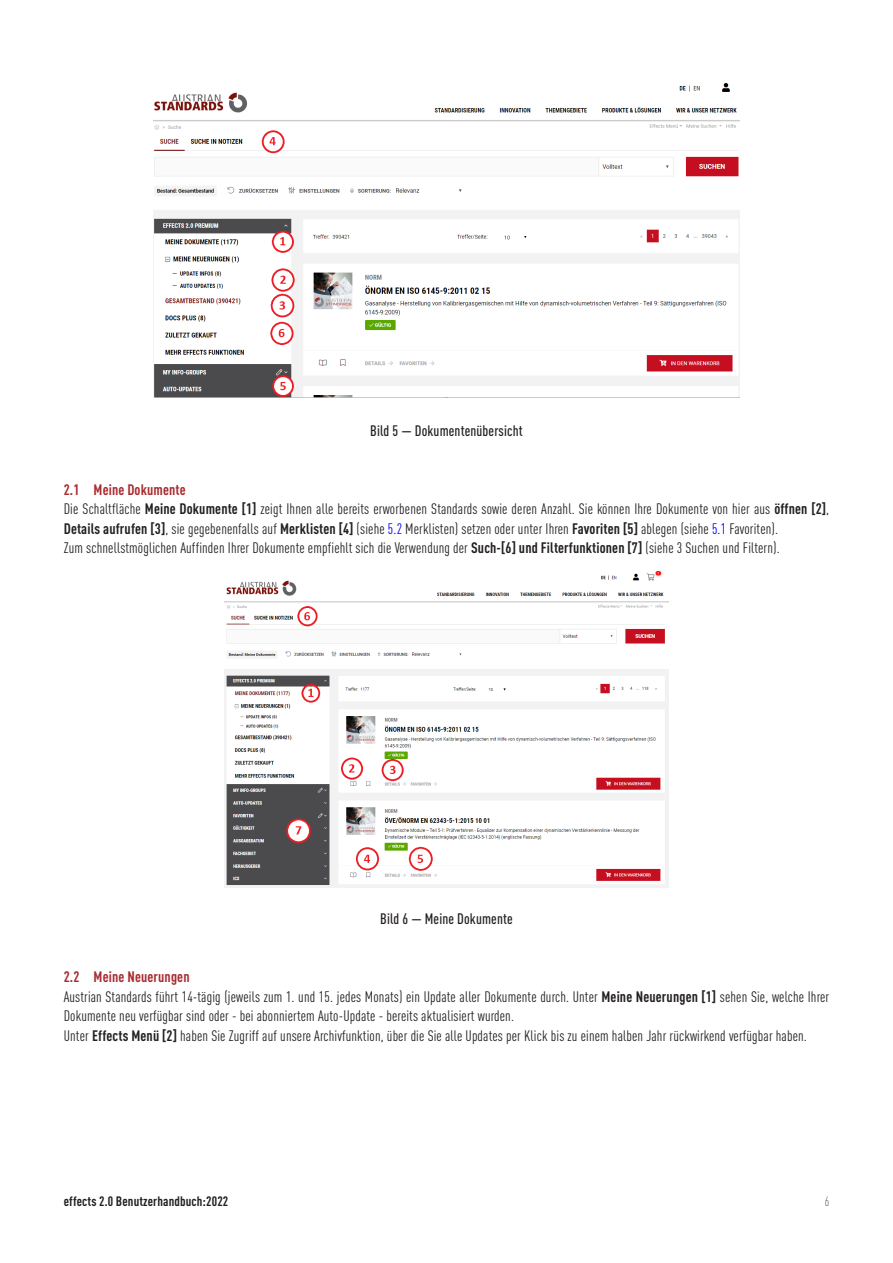
<style>
.page{position:relative;width:893px;height:1263px;background:#fff}
.page>*{position:absolute;margin:0;border:0;box-sizing:border-box;transform-origin:0 0}
.Body_Text{font:condensed 15px/19.5px "DINOT";letter-spacing:.01em;color:#231f20}
.Figure_title{font:500 condensed 15px "DINOT";letter-spacing:.01em;color:#231f20}
.Heading_2{font:700 condensed 15px "DINOT";letter-spacing:.01em;color:#a72b30}
.Page_Footer{font:700 condensed 13.5px "DINOT";letter-spacing:.01em;color:#231f20}
.Page_Footer-2{font:300 condensed 13.5px "DINOT";color:#231f20}
.s1{font-weight:700}
.s2{color:#00f}
</style>
<div class="page">
<img style="left:153px;top:83px;width:587px;height:315px">
<img style="left:224px;top:570px;width:445px;height:317px">
<p class="Figure_title" style="left:370px;top:420px;width:154px">Bild 5 — Dokumentenübersicht</p>
<h2 class="Heading_2" style="left:64px;top:478px;width:123px">2.1 Meine Dokumente</h2>
<p class="Body_Text" style="left:64px;top:498px;width:767px">Die Schaltfläche <span class="s1">Meine Dokumente [1]</span> zeigt Ihnen alle bereits erworbenen Standards sowie deren Anzahl. Sie können Ihre Dokumente von hier aus <span class="s1">öffnen [2]</span>,<br><span class="s1">Details aufrufen [3]</span>, sie gegebenenfalls auf <span class="s1">Merklisten [4]</span> (siehe <span class="s2">5.2</span> Merklisten) setzen oder unter Ihren <span class="s1">Favoriten [5]</span> ablegen (siehe <span class="s2">5.1</span> Favoriten).</p>
<p class="Body_Text" style="left:64px;top:537px;width:717px">Zum schnellstmöglichen Auffinden Ihrer Dokumente empfiehlt sich die Verwendung der <span class="s1">Such-[6] und Filterfunktionen [7]</span> (siehe 3 Suchen und Filtern).</p>
<p class="Figure_title" style="left:380px;top:908px;width:134px">Bild 6 — Meine Dokumente</p>
<h2 class="Heading_2" style="left:64px;top:966px;width:127px">2.2 Meine Neuerungen</h2>
<p class="Body_Text" style="left:64px;top:986px;width:767px">Austrian Standards führt 14-tägig (jeweils zum 1. und 15. jedes Monats) ein Update aller Dokumente durch. Unter <span class="s1">Meine Neuerungen [1]</span> sehen Sie, welche Ihrer<br>Dokumente neu verfügbar sind oder - bei abonniertem Auto-Update - bereits aktualisiert wurden.</p>
<p class="Body_Text" style="left:64px;top:1025px;width:745px">Unter <span class="s1">Effects Menü [2]</span> haben Sie Zugriff auf unsere Archivfunktion, über die Sie alle Updates per Klick bis zu einem halben Jahr rückwirkend verfügbar haben.</p>
<p class="Page_Footer" style="left:64px;top:1192px;width:166px">effects 2.0 Benutzerhandbuch:2022</p>
<p class="Page_Footer-2" style="left:825px;top:1193px;width:6px">6</p>
</div>
